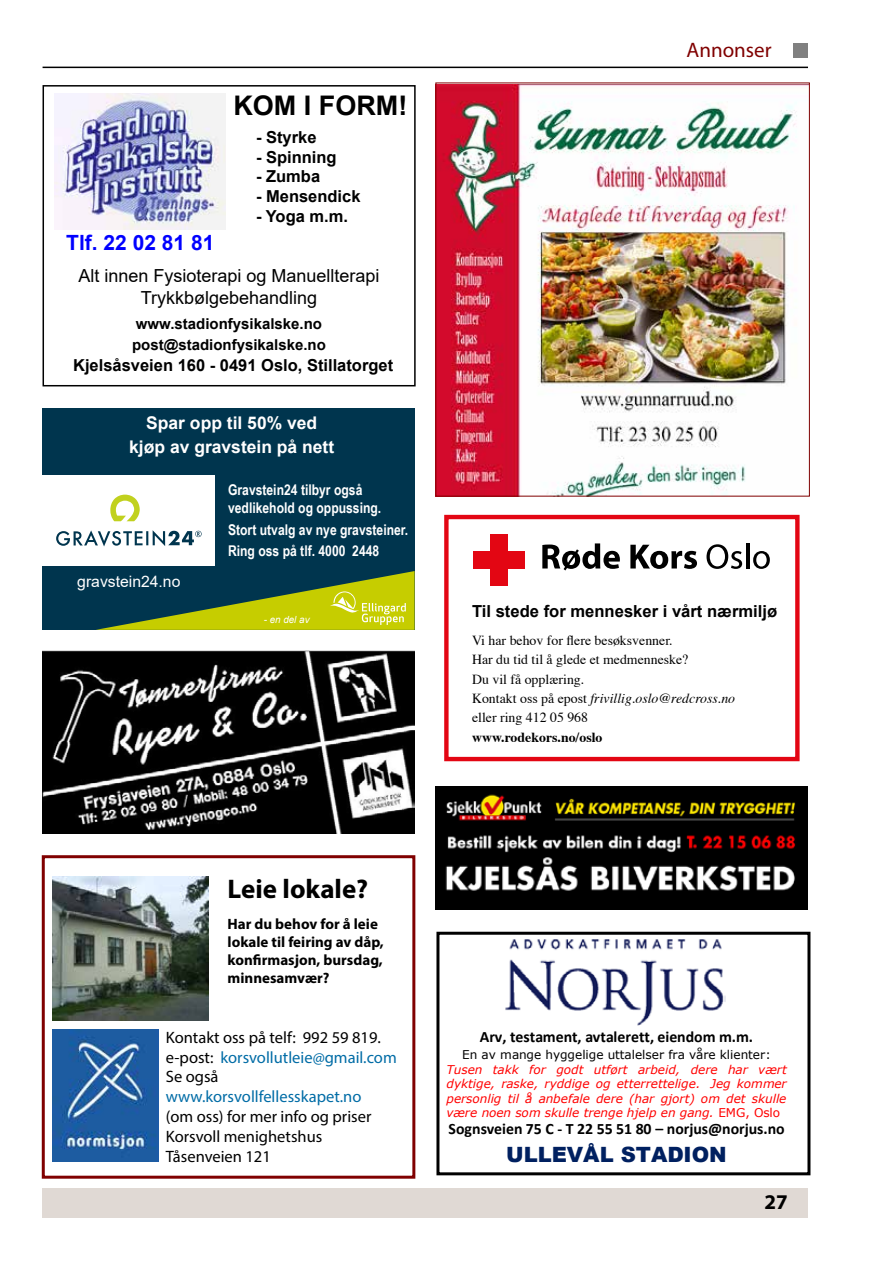
<style>
.page{position:relative;width:893px;height:1263px;background:#fff}
.page>*{position:absolute;margin:0;border:0;box-sizing:border-box;transform-origin:0 0}
.t1{font:700 27px "Myriad Pro";color:#000}
.t2{font:700 27px "Arial";color:#000}
.t3{font:900 21px "Arial";color:#002060}
.t4{font:700 21px "Arial";color:#00f}
.t5{font:21px "Myriad Pro";color:#800000}
.t6{font:700 21px "Myriad Pro";color:#000}
.t7{font:18px/21.6px "Arial";color:#000;text-align:center}
.t8{font:700 17.55px/24.5px "Arial";color:#fff;text-align:center}
.t9{font:700 16.65px "Arial";color:#000}
.t10{font:16.5px/19.8px "Myriad Pro";color:#000}
.t11{font:700 16.5px "Arial";color:#000}
.t12{font:16.5px "Myriad Pro";color:#006ca6}
.t13{font:700 15.9px "Calibri";letter-spacing:-.005em;color:#000}
.t14{font:15.75px "Arial";color:#fff}
.t15{font:700 15px/18px "Myriad Pro";color:#000}
.t16{font:700 15px/21px "Arial";color:#000}
.t17{font:700 14.85px/17.5px "Arial Narrow";color:#fff}
.t18{font:13.8px/19.4px "Times";color:#000}
.t19{font:700 13.8px "Times";color:#000}
.t20{font:italic 12px/14.5px "Verdana";color:#f00;text-align:justify}
.t21{font:12px "Verdana";letter-spacing:-.005em;color:#000}
.t22{font:italic 9.9px "Arial";color:#fff}
.s1{font-style:italic}
.s2{color:#006ca6}
.s3{font-style:normal}
</style>
<div class="page">
<hr style="left:43px;top:67px;width:765px;height:1px;background:#000">
<div style="left:793px;top:43px;width:15px;height:14px;background:#808080"></div>
<div style="left:42px;top:1188px;width:766px;height:30px;background:#e0d9d4"></div>
<img style="left:436px;top:786px;width:372px;height:124px">
<div style="left:436px;top:932px;width:374px;height:243px;border:3px solid #000"></div>
<img style="left:505px;top:939px;width:221px;height:87px">
<img style="left:438px;top:85px;width:369px;height:409px">
<div style="left:436px;top:83px;width:373px;height:413px;border:1px solid #800000"></div>
<div style="left:444px;top:515px;width:356px;height:246px;border:4px solid #e30613"></div>
<svg style="left:542px;top:543px;width:78px;height:27px"></svg>
<svg style="left:630px;top:545px;width:67px;height:24px"></svg>
<svg style="left:706px;top:544px;width:36px;height:25px"></svg>
<hr style="left:746px;top:543px;width:3px;height:25px;background:#000">
<svg style="left:753px;top:551px;width:17px;height:18px"></svg>
<div style="left:491px;top:534px;width:17px;height:52px;background:#e30613"></div>
<div style="left:473px;top:551px;width:52px;height:17px;background:#e30613"></div>
<div style="left:42px;top:855px;width:373px;height:324px;border:3px solid #800000"></div>
<img style="left:52px;top:877px;width:157px;height:143px">
<img style="left:52px;top:1029px;width:106px;height:132px">
<img style="left:43px;top:651px;width:372px;height:182px">
<div style="left:43px;top:408px;width:372px;height:222px;background:#00354e"></div>
<svg style="left:96px;top:571px;width:319px;height:59px"></svg>
<div style="left:43px;top:475px;width:172px;height:91px;background:#fff"></div>
<svg style="left:56px;top:530px;width:146px;height:16px"></svg>
<svg style="left:110px;top:495px;width:30px;height:26px"></svg>
<div style="left:43px;top:85px;width:373px;height:301px;border:2px solid #000"></div>
<img style="left:54px;top:94px;width:172px;height:136px">
<h1 class="t2" style="left:233px;top:87px;width:175px">KOM I FORM!</h1>
<h3 class="t11" style="left:256px;top:125px;width:62px">- Styrke</h3>
<h3 class="t11" style="left:256px;top:145px;width:82px">- Spinning</h3>
<h3 class="t11" style="left:256px;top:165px;width:66px">- Zumba</h3>
<h3 class="t11" style="left:256px;top:185px;width:106px">- Mensendick</h3>
<h3 class="t11" style="left:256px;top:204px;width:93px">- Yoga m.m.</h3>
<h2 class="t4" style="left:66px;top:228px;width:150px">Tlf. 22 02 81 81</h2>
<h3 class="t7" style="left:78px;top:265px;width:303px">Alt innen Fysioterapi og Manuellterapi<br>Trykkbølgebehandling</h3>
<p class="t16" style="left:132px;top:313px;width:195px">www.stadionfysikalske.no post@stadionfysikalske.no</p>
<h3 class="t11" style="left:73px;top:354px;width:322px">Kjelsåsveien 160 - 0491 Oslo, Stillatorget</h3>
<h3 class="t8" style="left:129px;top:411px;width:207px">Spar opp til 50% ved kjøp av gravstein på nett</h3>
<p class="t17" style="left:228px;top:481px;width:155px">Gravstein24 tilbyr også vedlikehold og oppussing.</p>
<p class="t17" style="left:228px;top:518px;width:182px;line-height:21.8px">Stort utvalg av nye gravsteiner.<br>Ring oss på tlf. 4000 2448</p>
<h3 class="t14" style="left:77px;top:570px;width:105px">gravstein24.no</h3>
<p class="t22" style="left:264px;top:613px;width:47px">- en del av</p>
<h2 class="t5" style="left:687px;top:37px;width:86px">Annonser</h2>
<h3 class="t9" style="left:472px;top:600px;width:307px">Til stede for mennesker i vårt nærmiljø</h3>
<p class="t18" style="left:472px;top:629px;width:265px">Vi har behov for flere besøksvenner.<br>Har du tid til å glede et medmenneske?<br>Du vil få opplæring.<br>Kontakt oss på epost <span class="s1">frivillig.oslo@redcross.no </span>eller ring 412 05 968</p>
<p class="t19" style="left:472px;top:724px;width:132px">www.rodekors.no/oslo</p>
<h1 class="t1" style="left:228px;top:871px;width:142px">Leie lokale?</h1>
<p class="t15" style="left:228px;top:914px;width:158px">Har du behov for å leie lokale til feiring av dåp, konfirmasjon, bursdag, minnesamvær?</p>
<h3 class="t10" style="left:166px;top:1027px;width:232px">Kontakt oss på telf: 992 59 819. e-post: <span class="s2">korsvollutleie@gmail.com<br></span>Se også</h3>
<h3 class="t12" style="left:166px;top:1086px;width:197px">www.korsvollfellesskapet.no</h3>
<h3 class="t10" style="left:166px;top:1106px;width:207px">(om oss) for mer info og priser<br>Korsvoll menighetshus<br>Tåsenveien 121</h3>
<h3 class="t13" style="left:480px;top:1026px;width:275px">Arv, testament, avtalerett, eiendom m.m.</h3>
<p class="t21" style="left:462px;top:1046px;width:310px">En av mange hyggelige uttalelser fra våre klienter:</p>
<p class="t20" style="left:446px;top:1062px;width:342px">Tusen takk for godt utført arbeid, dere har vært dyktige, raske, ryddige og etterrettelige. Jeg kommer personlig til å anbefale dere (har gjort) om det skulle være noen som skulle trenge hjelp en gang. <span class="s3">EMG, Oslo</span></p>
<h3 class="t13" style="left:449px;top:1118px;width:338px">Sognsveien 75 C - T 22 55 51 80 – norjus@norjus.no</h3>
<h2 class="t3" style="left:506px;top:1139px;width:222px">ULLEVÅL STADION</h2>
<h2 class="t6" style="left:764px;top:1188px;width:25px">27</h2>
</div>
